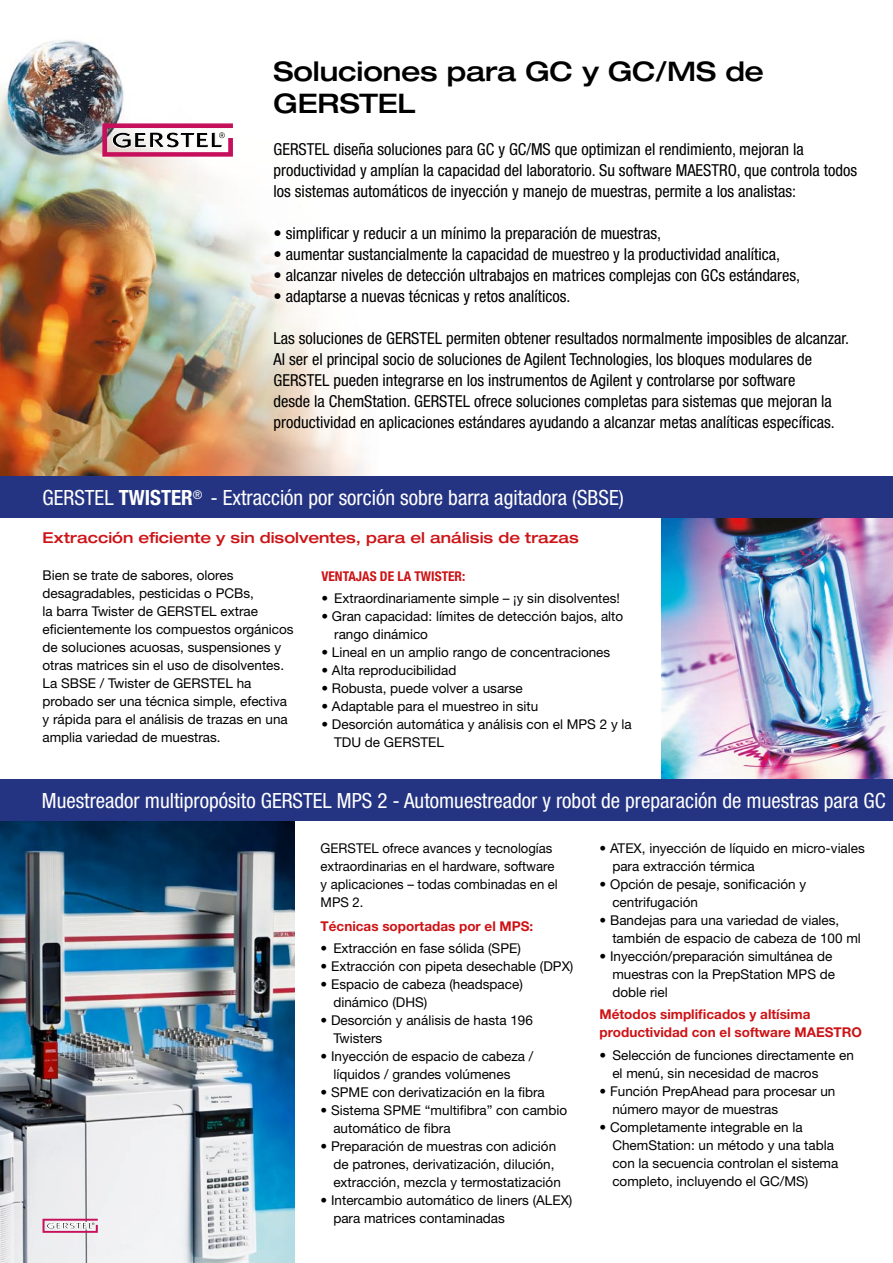
<style>
.page{position:relative;width:893px;height:1263px;background:#fff}
.page>*{position:absolute;margin:0;border:0;box-sizing:border-box;transform-origin:0 0}
.t1{font:500 expanded 27px/32.4px "Helvetica Neue";letter-spacing:-.005em;color:#000}
.t2{font:condensed 21px "Helvetica Neue";color:#fff}
.t3{font:condensed 16.5px/21px "Helvetica Neue";color:#000}
.t4{font:500 expanded 15px "Helvetica Neue";letter-spacing:.005em;color:#cd1316}
.t5{font:13.5px/18px "Helvetica Neue";color:#000}
.t6{font:700 13.5px/18px "Helvetica Neue";color:#cd1316}
.t7{font:700 condensed 13.5px "Helvetica Neue";color:#cd1316}
.s1{font-weight:700}
</style>
<div class="page">
<img style="left:0;top:40px;width:365px;height:436px">
<svg style="left:102px;top:123px;width:131px;height:34px"></svg>
<img style="left:662px;top:518px;width:231px;height:261px">
<img style="left:0;top:821px;width:295px;height:442px">
<div style="left:0;top:476px;width:893px;height:42px;background:#253482"></div>
<div style="left:0;top:779px;width:893px;height:42px;background:#253482"></div>
<svg style="left:43px;top:1219px;width:55px;height:14px"></svg>
<h1 class="t1" style="left:274px;top:54px;width:492px">Soluciones para GC y GC/MS de<br>GERSTEL</h1>
<p class="t3" style="left:274px;top:139px;width:585px">GERSTEL diseña soluciones para GC y GC/MS que optimizan el rendimiento, mejoran la productividad y amplían la capacidad del laboratorio. Su software MAESTRO, que controla todos los sistemas automáticos de inyección y manejo de muestras, permite a los analistas:</p>
<p class="t3" style="left:274px;top:223px;width:389px">• simplificar y reducir a un mínimo la preparación de muestras,</p>
<p class="t3" style="left:274px;top:244px;width:508px">• aumentar sustancialmente la capacidad de muestreo y la productividad analítica,</p>
<p class="t3" style="left:274px;top:265px;width:528px">• alcanzar niveles de detección ultrabajos en matrices complejas con GCs estándares,</p>
<p class="t3" style="left:274px;top:286px;width:298px">• adaptarse a nuevas técnicas y retos analíticos.</p>
<p class="t3" style="left:274px;top:328px;width:577px">Las soluciones de GERSTEL permiten obtener resultados normalmente imposibles de alcanzar.<br>Al ser el principal socio de soluciones de Agilent Technologies, los bloques modulares de GERSTEL pueden integrarse en los instrumentos de Agilent y controlarse por software<br>desde la ChemStation. GERSTEL ofrece soluciones completas para sistemas que mejoran la productividad en aplicaciones estándares ayudando a alcanzar metas analíticas específicas.</p>
<h2 class="t2" style="left:43px;top:486px;width:583px">GERSTEL <span class="s1">TWISTER</span><sup>®</sup> - Extracción por sorción sobre barra agitadora (SBSE)</h2>
<p class="t4" style="left:43px;top:529px;width:538px">Extracción eficiente y sin disolventes, para el análisis de trazas</p>
<p class="t5" style="left:43px;top:566px;width:253px">Bien se trate de sabores, olores desagradables, pesticidas o PCBs,<br>la barra Twister de GERSTEL extrae eficientemente los compuestos orgánicos de soluciones acuosas, suspensiones y otras matrices sin el uso de disolventes.<br>La SBSE / Twister de GERSTEL ha probado ser una técnica simple, efectiva y rápida para el análisis de trazas en una amplia variedad de muestras.</p>
<p class="t7" style="left:321px;top:568px;width:145px">VENTAJAS DE LA TWISTER:</p>
<p class="t5" style="left:321px;top:589px;width:300px">• Extraordinariamente simple – ¡y sin disolventes!</p>
<p class="t5" style="left:334px;top:607px;width:291px;text-indent:-13px">• Gran capacidad: límites de detección bajos, alto rango dinámico</p>
<p class="t5" style="left:321px;top:643px;width:290px">• Lineal en un amplio rango de concentraciones</p>
<p class="t5" style="left:321px;top:661px;width:137px">• Alta reproducibilidad</p>
<p class="t5" style="left:321px;top:679px;width:203px">• Robusta, puede volver a usarse</p>
<p class="t5" style="left:321px;top:697px;width:218px">• Adaptable para el muestreo in situ</p>
<p class="t5" style="left:334px;top:715px;width:299px;text-indent:-13px">• Desorción automática y análisis con el MPS 2 y la<br>TDU de GERSTEL</p>
<h2 class="t2" style="left:42px;top:788px;width:845px">Muestreador multipropósito GERSTEL MPS 2 - Automuestreador y robot de preparación de muestras para GC</h2>
<p class="t5" style="left:612px;top:839px;width:254px;text-indent:-13px">• ATEX, inyección de líquido en micro-viales para extracción térmica</p>
<p class="t5" style="left:612px;top:875px;width:195px;text-indent:-13px">• Opción de pesaje, sonificación y centrifugación</p>
<p class="t5" style="left:612px;top:911px;width:250px;text-indent:-13px">• Bandejas para una variedad de viales, también de espacio de cabeza de 100 ml</p>
<p class="t5" style="left:612px;top:946px;width:224px;text-indent:-13px">• Inyección/preparación simultánea de muestras con la PrepStation MPS de doble riel</p>
<p class="t6" style="left:600px;top:1005px;width:264px">Métodos simplificados y altísima productividad con el software MAESTRO</p>
<p class="t5" style="left:612px;top:1045px;width:243px;text-indent:-13px">• Selección de funciones directamente en el menú, sin necesidad de macros</p>
<p class="t5" style="left:612px;top:1081px;width:225px;text-indent:-13px">• Función PrepAhead para procesar un número mayor de muestras</p>
<p class="t5" style="left:612px;top:1117px;width:228px;text-indent:-13px">• Completamente integrable en la ChemStation: un método y una tabla con la secuencia controlan el sistema completo, incluyendo el GC/MS)</p>
<p class="t5" style="left:321px;top:839px;width:239px">GERSTEL ofrece avances y tecnologías extraordinarias en el hardware, software y aplicaciones – todas combinadas en el<br>MPS 2.</p>
<p class="t6" style="left:321px;top:916px;width:214px">Técnicas soportadas por el MPS:</p>
<p class="t5" style="left:321px;top:939px;width:202px">• Extracción en fase sólida (SPE)</p>
<p class="t5" style="left:321px;top:957px;width:254px">• Extracción con pipeta desechable (DPX)</p>
<p class="t5" style="left:333px;top:975px;width:191px;text-indent:-13px">• Espacio de cabeza (headspace) dinámico (DHS)</p>
<p class="t5" style="left:333px;top:1011px;width:201px;text-indent:-13px">• Desorción y análisis de hasta 196<br>Twisters</p>
<p class="t5" style="left:333px;top:1047px;width:202px;text-indent:-13px">• Inyección de espacio de cabeza / líquidos / grandes volúmenes</p>
<p class="t5" style="left:321px;top:1083px;width:226px">• SPME con derivatización en la fibra</p>
<p class="t5" style="left:333px;top:1101px;width:235px;text-indent:-13px">• Sistema SPME “multifibra” con cambio automático de fibra</p>
<p class="t5" style="left:333px;top:1137px;width:229px;text-indent:-13px">• Preparación de muestras con adición de patrones, derivatización, dilución, extracción, mezcla y termostatización</p>
<p class="t5" style="left:333px;top:1191px;width:241px;text-indent:-13px">• Intercambio automático de liners (ALEX) para matrices contaminadas</p>
</div>
